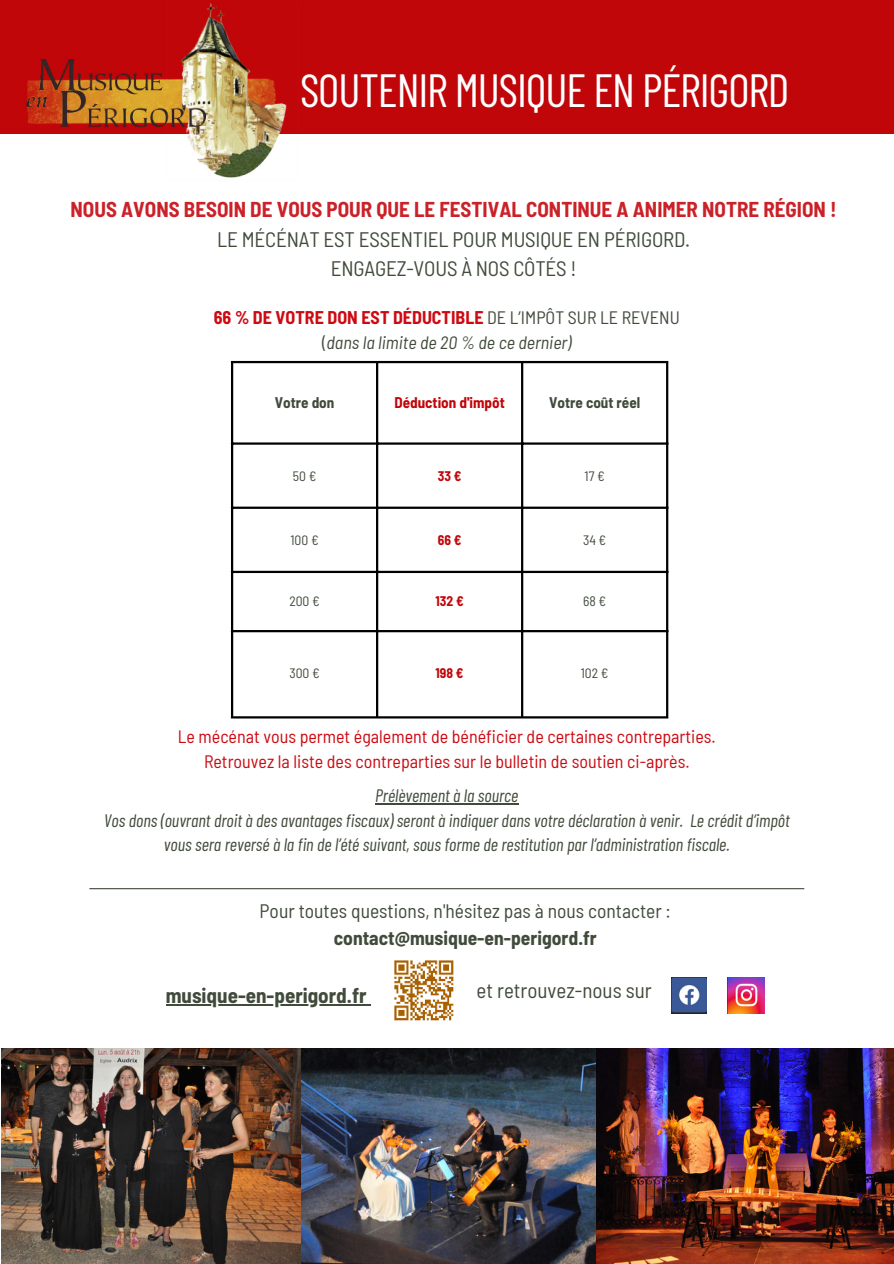
<style>
.page{position:relative;width:894px;height:1264px;background:#fff}
.page>*{position:absolute;margin:0;border:0;box-sizing:border-box;transform-origin:0 0}
.t1{font:46.5px "Barlow Condensed";letter-spacing:-.025em;color:#fff}
.t2{font:semi-condensed 21px/29.2px "Barlow";letter-spacing:-.01em;color:#414b3b;text-align:center}
.t3{font:700 semi-condensed 21px "Barlow";color:#cb2128}
.t4{font:700 semi-condensed 21px "Barlow";color:#414b3b}
.t5{font:semi-condensed 19.5px "Barlow";color:#414b3b}
.t6{font:700 semi-condensed 19.5px "Barlow";color:#414b3b}
.t7{font:italic 18px/24.8px "Barlow Condensed";color:#414b3b;text-align:center}
.t8{font:semi-condensed 18px/24.8px "Barlow";color:#cd0a12;text-align:center}
.t9{font:italic semi-condensed 18px/24.8px "Barlow";color:#414b3b;text-align:center}
.t10{font:700 semi-condensed 15.15px "Barlow";color:#414b3b}
.t11{font:700 semi-condensed 15.15px "Barlow";color:#c1060a}
.t12{font:semi-condensed 13.65px "Barlow";color:#414b3b}
.t13{font:700 semi-condensed 13.65px "Barlow";color:#c1060a}
.s1{font-weight:700;font-style:normal;color:#cd0a12}
.s2{font-style:normal}
</style>
<div class="page">
<div style="left:0;top:0;width:893px;height:134px;background:#c1060a"></div>
<img style="left:26px;top:3px;width:261px;height:175px">
<hr style="left:231px;top:363px;width:2px;height:353px;background:#000">
<hr style="left:376px;top:363px;width:2px;height:353px;background:#000">
<hr style="left:521px;top:363px;width:2px;height:353px;background:#000">
<hr style="left:666px;top:363px;width:2px;height:353px;background:#000">
<hr style="left:231px;top:361px;width:437px;height:2px;background:#000">
<hr style="left:231px;top:442px;width:437px;height:2px;background:#000">
<hr style="left:231px;top:506px;width:437px;height:3px;background:#000">
<hr style="left:231px;top:571px;width:437px;height:2px;background:#000">
<hr style="left:231px;top:630px;width:437px;height:2px;background:#000">
<hr style="left:231px;top:716px;width:437px;height:2px;background:#000">
<img style="left:394px;top:960px;width:60px;height:61px">
<img style="left:727px;top:977px;width:37px;height:36px">
<img style="left:671px;top:977px;width:35px;height:36px">
<hr style="left:375px;top:803px;width:143px;height:1px;background:#414b3b">
<hr style="left:89px;top:888px;width:715px;height:1px;background:#414b3b">
<hr style="left:166px;top:1004px;width:200px;height:1px;background:#414b3b">
<img style="left:1px;top:1048px;width:595px;height:215px">
<img style="left:596px;top:1048px;width:297px;height:215px">
<h1 class="t1" style="left:300px;top:57px;width:491px">SOUTENIR MUSIQUE EN PÉRIGORD</h1>
<p class="t3" style="left:70px;top:195px;width:767px">NOUS AVONS BESOIN DE VOUS POUR QUE LE FESTIVAL CONTINUE A ANIMER NOTRE RÉGION !</p>
<p class="t2" style="left:217px;top:223px;width:474px">LE MÉCÉNAT EST ESSENTIEL POUR MUSIQUE EN PÉRIGORD.<br>ENGAGEZ-VOUS À NOS CÔTÉS !</p>
<p class="t9" style="left:214px;top:304px;width:467px"><span class="s1">66 % DE VOTRE DON EST DÉDUCTIBLE</span> <span class="s2">DE L’IMPÔT SUR LE REVENU (</span>dans la limite de 20 % de ce dernier)</p>
<p class="t10" style="left:275px;top:392px;width:61px">Votre don</p>
<p class="t11" style="left:394px;top:392px;width:112px">Déduction d'impôt</p>
<p class="t10" style="left:549px;top:392px;width:93px">Votre coût réel</p>
<p class="t12" style="left:293px;top:466px;width:25px">50 €</p>
<p class="t13" style="left:437px;top:466px;width:25px">33 €</p>
<p class="t12" style="left:584px;top:466px;width:22px">17 €</p>
<p class="t12" style="left:290px;top:530px;width:30px">100 €</p>
<p class="t13" style="left:437px;top:530px;width:25px">66 €</p>
<p class="t12" style="left:583px;top:530px;width:25px">34 €</p>
<p class="t12" style="left:289px;top:591px;width:32px">200 €</p>
<p class="t13" style="left:435px;top:591px;width:30px">132 €</p>
<p class="t12" style="left:583px;top:591px;width:25px">68 €</p>
<p class="t12" style="left:289px;top:663px;width:32px">300 €</p>
<p class="t13" style="left:435px;top:663px;width:30px">198 €</p>
<p class="t12" style="left:580px;top:663px;width:29px">102 €</p>
<p class="t8" style="left:178px;top:723px;width:539px">Le mécénat vous permet également de bénéficier de certaines contreparties.<br>Retrouvez la liste des contreparties sur le bulletin de soutien ci-après.</p>
<p class="t7" style="left:104px;top:781px;width:687px">Prélèvement à la source<br>Vos dons (ouvrant droit à des avantages fiscaux) seront à indiquer dans votre déclaration à venir. Le crédit d’impôt vous sera reversé à la fin de l’été suivant, sous forme de restitution par l’administration fiscale.</p>
<p class="t5" style="left:259px;top:896px;width:413px">Pour toutes questions, n'hésitez pas à nous contacter :</p>
<p class="t6" style="left:334px;top:923px;width:264px">contact@musique-en-perigord.fr</p>
<p class="t2" style="left:476px;top:974px;width:177px">et retrouvez-nous sur</p>
<p class="t4" style="left:166px;top:980px;width:202px">musique-en-perigord.fr</p>
</div>
